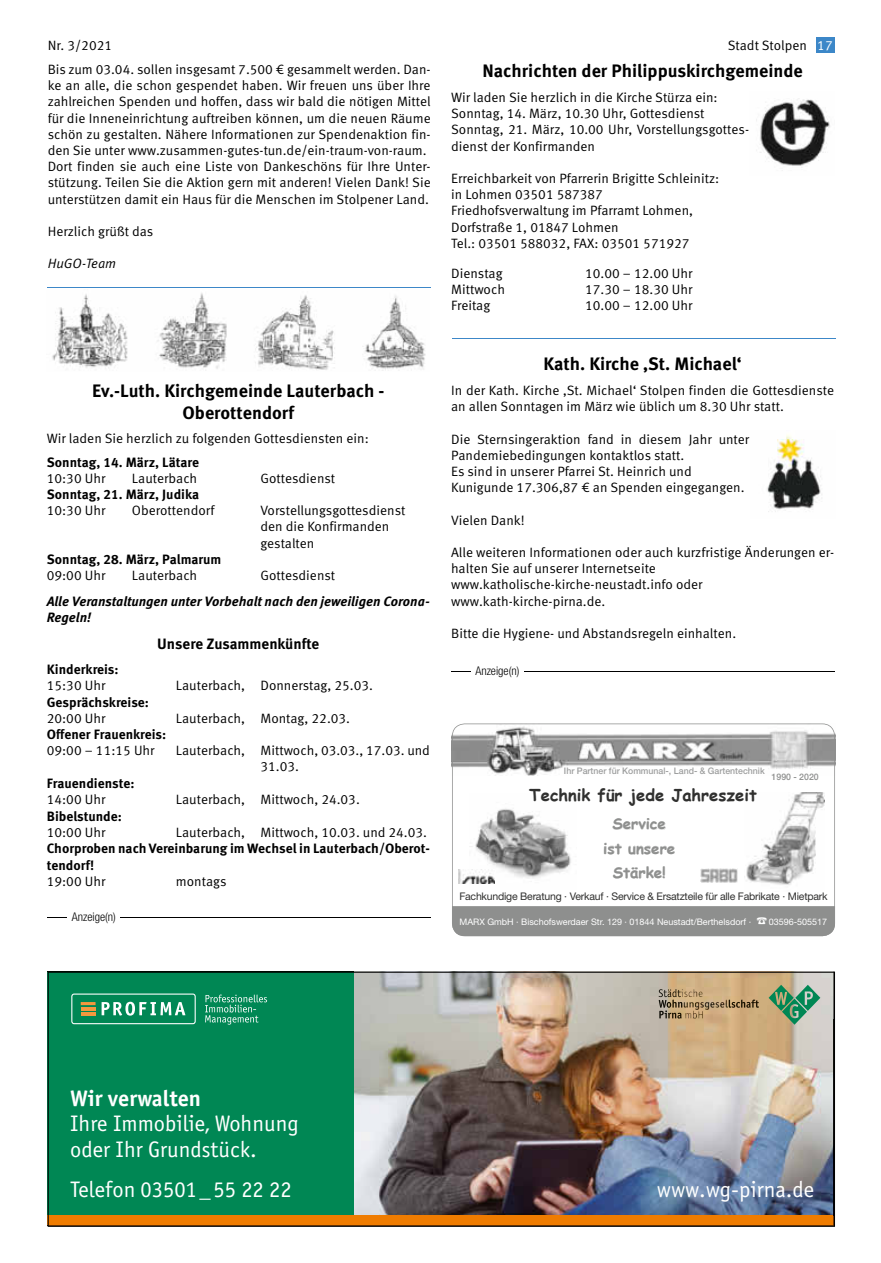
<style>
.page{position:relative;width:881px;height:1263px;background:#fff}
.page>*{position:absolute;margin:0;border:0;box-sizing:border-box;transform-origin:0 0}
.t1{font:22.5px/25.5px "Officina Sans E";color:#fff}
.t2{font:700 22.5px "Officina Sans E";color:#fff}
.t3{font:18px/21.6px "Meta Pro Bold 16";color:#000;text-align:center}
.t4{font:700 16.5px "Comic Sans MS";color:#30302f}
.t5{font:700 15px/24.2px "Comic Sans MS";color:#8e8f8e;text-align:center}
.t6{font:15px "Meta Pro Bold 16";color:#000}
.t7{font:13.5px/16.2px "Meta Pro Norm 17";color:#000}
.t8{font:13.5px/16.2px "Meta Pro Bold 16";color:#000}
.t9{font:italic 700 13.5px/16.2px "Meta Pro";color:#000}
.t10{font:13.5px "Meta Pro Norm Ita";color:#000}
.t11{font:300 condensed 12px "Helvetica Neue LT";color:#000}
.t12{font:10.5px "Helvetica Neue LT";letter-spacing:-.02em;color:#30302f}
.t13{font:9px "Helvetica Neue LT";color:#fff}
.t14{font:500 9px "Helvetica Neue LT";color:#9d9e9e}
.t15{font:500 9px "Helvetica Neue LT";color:#8e8f8e}
.s1{color:#fff}
</style>
<div class="page">
<div style="left:815px;top:37px;width:19px;height:15px;background:#3c87c8"></div>
<img style="left:756px;top:98px;width:74px;height:73px">
<img style="left:52px;top:293px;width:374px;height:78px">
<img style="left:767px;top:435px;width:55px;height:77px">
<hr style="left:48px;top:917px;width:382px;height:1px;background:#000">
<div style="left:68px;top:913px;width:52px;height:6px;background:#fff"></div>
<hr style="left:451px;top:671px;width:382px;height:1px;background:#000">
<div style="left:471px;top:667px;width:52px;height:6px;background:#fff"></div>
<hr style="left:47px;top:287px;width:383px;height:1px;background:#3c87c8">
<hr style="left:452px;top:338px;width:383px;height:1px;background:#3c87c8">
<img style="left:48px;top:972px;width:786px;height:255px">
<svg style="left:452px;top:723px;width:382px;height:183px"></svg>
<img style="left:458px;top:869px;width:36px;height:14px">
<img style="left:700px;top:868px;width:37px;height:14px">
<img style="left:681px;top:989px;width:46px;height:19px">
<div style="left:452px;top:906px;width:382px;height:30px;background:#8e8f8e"></div>
<p class="t7" style="left:48px;top:36px;width:66px">Nr. 3/2021</p>
<p class="t7" style="left:727px;top:36px;width:106px">Stadt Stolpen <span class="s1">17</span></p>
<p class="t7" style="left:48px;top:60px;width:384px">Bis zum 03.04. sollen insgesamt 7.500 € gesammelt werden. Dan&shy;ke an alle, die schon gespendet haben. Wir freuen uns über Ihre zahlreichen Spenden und hoffen, dass wir bald die nötigen Mittel für die Inneneinrichtung auftreiben können, um die neuen Räume schön zu gestalten. Nähere Informationen zur Spendenaktion fin&shy;den Sie unter www.zusammen-gutes-tun.de/ein-traum-von-raum.<br>Dort finden sie auch eine Liste von Dankeschöns für Ihre Unter&shy;stützung. Teilen Sie die Aktion gern mit anderen! Vielen Dank! Sie unterstützen damit ein Haus für die Menschen im Stolpener Land.</p>
<p class="t7" style="left:48px;top:222px;width:107px">Herzlich grüßt das</p>
<p class="t10" style="left:48px;top:253px;width:70px">HuGO-Team</p>
<h2 class="t3" style="left:482px;top:59px;width:322px">Nachrichten der Philippuskirchgemeinde</h2>
<p class="t7" style="left:451px;top:88px;width:299px">Wir laden Sie herzlich in die Kirche Stürza ein:<br>Sonntag, 14. März, 10.30 Uhr, Gottesdienst Sonntag, 21. März, 10.00 Uhr, Vorstellungsgottes&shy;dienst der Konfirmanden</p>
<p class="t7" style="left:451px;top:169px;width:269px">Erreichbarkeit von Pfarrerin Brigitte Schleinitz: in Lohmen 03501 587387<br>Friedhofsverwaltung im Pfarramt Lohmen, Dorfstraße 1, 01847 Lohmen<br>Tel.: 03501 588032, FAX: 03501 571927</p>
<p class="t7" style="left:451px;top:264px;width:53px">Dienstag</p>
<p class="t7" style="left:585px;top:264px;width:109px">10.00 – 12.00 Uhr</p>
<p class="t7" style="left:451px;top:280px;width:55px">Mittwoch</p>
<p class="t7" style="left:585px;top:280px;width:109px">17.30 – 18.30 Uhr</p>
<p class="t7" style="left:451px;top:296px;width:41px">Freitag</p>
<p class="t7" style="left:585px;top:296px;width:109px">10.00 – 12.00 Uhr</p>
<h2 class="t3" style="left:92px;top:379px;width:294px">Ev.-Luth. Kirchgemeinde Lauterbach -<br>Oberottendorf</h2>
<p class="t7" style="left:47px;top:430px;width:323px">Wir laden Sie herzlich zu folgenden Gottesdiensten ein:</p>
<p class="t8" style="left:47px;top:453px;width:154px">Sonntag, 14. März, Lätare</p>
<p class="t7" style="left:47px;top:469px;width:60px">10:30 Uhr</p>
<p class="t7" style="left:132px;top:469px;width:67px">Lauterbach</p>
<p class="t7" style="left:260px;top:469px;width:76px">Gottesdienst</p>
<p class="t8" style="left:47px;top:485px;width:154px">Sonntag, 21. März, Judika</p>
<p class="t7" style="left:47px;top:502px;width:60px">10:30 Uhr</p>
<p class="t7" style="left:132px;top:502px;width:84px">Oberottendorf</p>
<p class="t7" style="left:260px;top:502px;width:146px">Vorstellungsgottesdienst den die Konfirmanden gestalten</p>
<p class="t8" style="left:47px;top:550px;width:176px">Sonntag, 28. März, Palmarum</p>
<p class="t7" style="left:47px;top:566px;width:60px">09:00 Uhr</p>
<p class="t7" style="left:132px;top:566px;width:67px">Lauterbach</p>
<p class="t7" style="left:260px;top:566px;width:76px">Gottesdienst</p>
<p class="t9" style="left:47px;top:592px;width:384px">Alle Veranstaltungen unter Vorbehalt nach den jeweiligen Corona-<br>Regeln!</p>
<p class="t6" style="left:157px;top:632px;width:163px">Unsere Zusammenkünfte</p>
<p class="t8" style="left:47px;top:661px;width:73px">Kinderkreis:</p>
<p class="t7" style="left:47px;top:677px;width:60px">15:30 Uhr</p>
<p class="t7" style="left:176px;top:677px;width:198px">Lauterbach, Donnerstag, 25.03.</p>
<p class="t8" style="left:47px;top:693px;width:104px">Gesprächskreise:</p>
<p class="t7" style="left:47px;top:709px;width:60px">20:00 Uhr</p>
<p class="t7" style="left:176px;top:709px;width:176px">Lauterbach, Montag, 22.03.</p>
<p class="t8" style="left:47px;top:725px;width:121px">Offener Frauenkreis:</p>
<p class="t7" style="left:47px;top:741px;width:109px">09:00 – 11:15 Uhr</p>
<p class="t7" style="left:260px;top:741px;width:171px;text-indent:-84px">Lauterbach, Mittwoch, 03.03., 17.03. und<br>31.03.</p>
<p class="t8" style="left:47px;top:774px;width:89px">Frauendienste:</p>
<p class="t7" style="left:47px;top:790px;width:60px">14:00 Uhr</p>
<p class="t7" style="left:176px;top:790px;width:185px">Lauterbach, Mittwoch, 24.03.</p>
<p class="t8" style="left:47px;top:807px;width:76px">Bibelstunde:</p>
<p class="t7" style="left:47px;top:824px;width:60px">10:00 Uhr</p>
<p class="t7" style="left:176px;top:824px;width:252px">Lauterbach, Mittwoch, 10.03. und 24.03.</p>
<p class="t8" style="left:47px;top:840px;width:384px">Chorproben nach Vereinbarung im Wechsel in Lauterbach/Oberot&shy;tendorf!</p>
<p class="t7" style="left:47px;top:872px;width:60px">19:00 Uhr</p>
<p class="t7" style="left:176px;top:872px;width:52px">montags</p>
<p class="t11" style="left:72px;top:910px;width:45px">Anzeige(n)</p>
<h2 class="t3" style="left:543px;top:352px;width:200px">Kath. Kirche ‚St. Michael‘</h2>
<p class="t7" style="left:451px;top:381px;width:384px">In der Kath. Kirche ‚St. Michael‘ Stolpen finden die Gottesdienste an allen Sonntagen im März wie üblich um 8.30 Uhr statt.</p>
<p class="t7" style="left:451px;top:430px;width:299px">Die Sternsingeraktion fand in diesem Jahr unter Pandemiebedingungen kontaktlos statt.<br>Es sind in unserer Pfarrei St. Heinrich und Kunigunde 17.306,87 € an Spenden eingegangen.</p>
<p class="t7" style="left:451px;top:511px;width:75px">Vielen Dank!</p>
<p class="t7" style="left:451px;top:543px;width:384px">Alle weiteren Informationen oder auch kurzfristige Änderungen er&shy;halten Sie auf unserer Internetseite www.katholische-kirche-neustadt.info oder www.kath-kirche-pirna.de.</p>
<p class="t7" style="left:451px;top:624px;width:286px">Bitte die Hygiene- und Abstandsregeln einhalten.</p>
<p class="t11" style="left:475px;top:663px;width:45px">Anzeige(n)</p>
<p class="t14" style="left:563px;top:765px;width:202px">Ihr Partner für Kommunal-, Land- &amp; Gartentechnik</p>
<p class="t4" style="left:529px;top:783px;width:229px">Technik für jede Jahreszeit</p>
<p class="t5" style="left:603px;top:811px;width:73px">Service ist unsere<br>Stärke!</p>
<p class="t12" style="left:459px;top:890px;width:370px">Fachkundige Beratung · Verkauf · Service &amp; Ersatzteile für alle Fabrikate · Mietpark</p>
<p class="t13" style="left:459px;top:916px;width:293px">MARX GmbH · Bischofswerdaer Str. 129 · 01844 Neustadt/Berthelsdorf ·</p>
<p class="t13" style="left:768px;top:916px;width:60px">03596-505517</p>
<p class="t15" style="left:771px;top:772px;width:49px">1990 - 2020</p>
<h1 class="t2" style="left:70px;top:1084px;width:132px">Wir verwalten</h1>
<h1 class="t1" style="left:70px;top:1111px;width:230px">Ihre Immobilie, Wohnung oder Ihr Grundstück.</h1>
<h1 class="t1" style="left:70px;top:1177px;width:223px">Telefon 03501 _ 55 22 22</h1>
<h1 class="t1" style="left:656px;top:1177px;width:159px">www.wg-pirna.de</h1>
</div>
